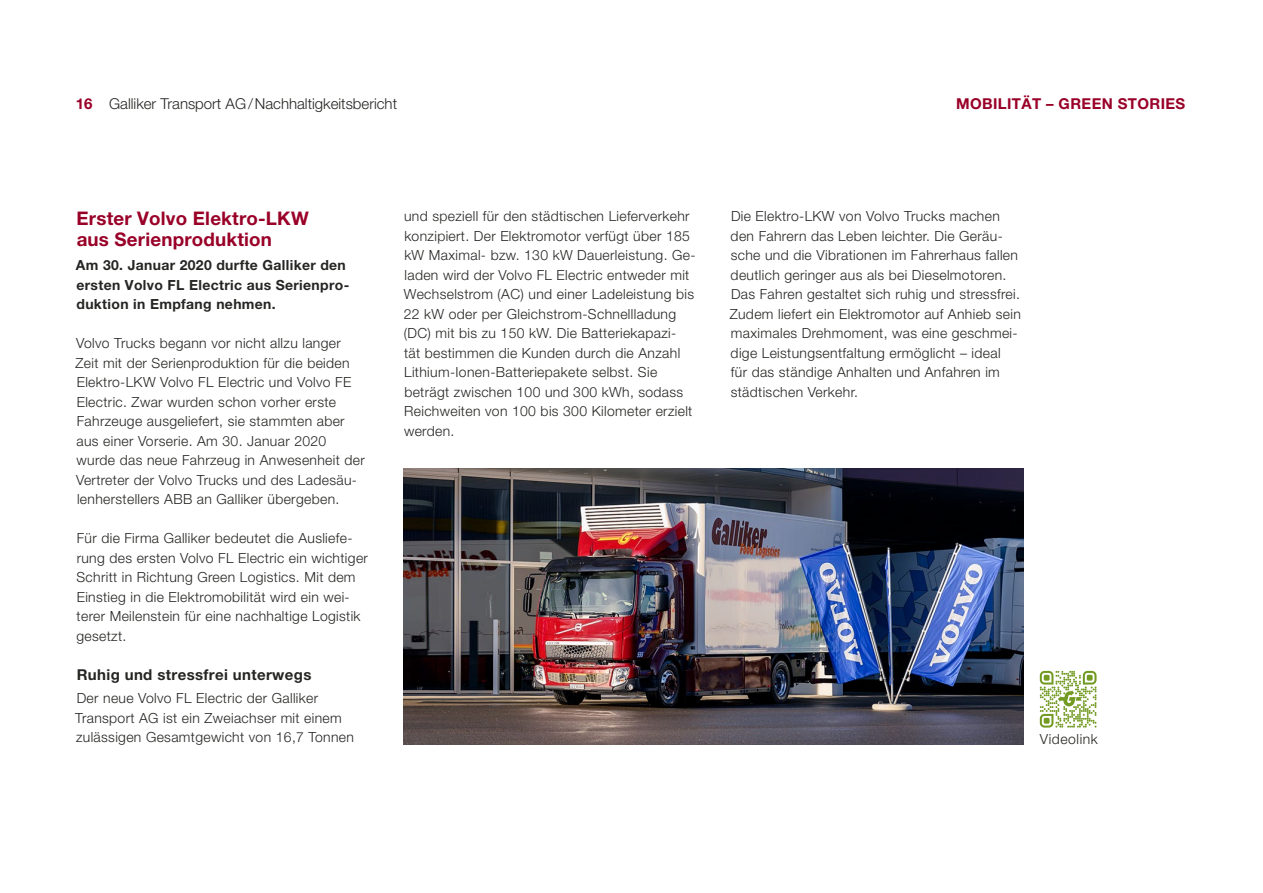
<style>
.page{position:relative;width:1263px;height:893px;background:#fff}
.page>*{position:absolute;margin:0;border:0;box-sizing:border-box;transform-origin:0 0}
.t1{font:700 18.75px/21.8px "Helvetica Neue LT Pro";letter-spacing:.01em;color:#990028}
.t2{font:300 15px "Helvetica Neue LT Pro";color:#252523}
.t3{font:700 15px "Helvetica Neue LT Pro";letter-spacing:.025em;color:#252523}
.t4{font:700 15px "Helvetica Neue LT Pro";letter-spacing:.025em;color:#990028}
.t5{font:300 13.95px/19.5px "Helvetica Neue LT Pro";letter-spacing:.025em;color:#252523}
.t6{font:700 13.95px/19.5px "Helvetica Neue LT Pro";letter-spacing:.025em;color:#252523}
.s1{font-weight:700;color:#990028}
</style>
<div class="page">
<img style="left:404px;top:468px;width:619px;height:276px">
<svg style="left:1040px;top:671px;width:56px;height:57px"></svg>
<p class="t2" style="left:76px;top:94px;width:323px"><span class="s1">16</span> Galliker Transport AG/Nachhaltigkeitsbericht</p>
<p class="t4" style="left:956px;top:94px;width:231px">MOBILITÄT – GREEN STORIES</p>
<h1 class="t1" style="left:77px;top:207px;width:234px">Erster Volvo Elektro-LKW aus Serienproduktion</h1>
<p class="t6" style="left:76px;top:255px;width:275px">Am 30. Januar 2020 durfte Galliker den ersten Volvo FL Electric aus Serienpro&shy;duktion in Empfang nehmen.</p>
<p class="t5" style="left:75px;top:333px;width:291px">Volvo Trucks begann vor nicht allzu langer Zeit mit der Serienproduktion für die beiden Elektro-LKW Volvo FL Electric und Volvo FE Electric. Zwar wurden schon vorher erste Fahrzeuge ausgeliefert, sie stammten aber aus einer Vorserie. Am 30. Januar 2020 wurde das neue Fahrzeug in Anwesenheit der Vertreter der Volvo Trucks und des Ladesäu&shy;lenherstellers ABB an Galliker übergeben.</p>
<p class="t5" style="left:76px;top:528px;width:293px">Für die Firma Galliker bedeutet die Ausliefe&shy;rung des ersten Volvo FL Electric ein wichtiger Schritt in Richtung Green Logistics. Mit dem Einstieg in die Elektromobilität wird ein wei&shy;terer Meilenstein für eine nachhaltige Logistik gesetzt.</p>
<p class="t3" style="left:77px;top:665px;width:236px">Ruhig und stressfrei unterwegs</p>
<p class="t5" style="left:75px;top:688px;width:280px">Der neue Volvo FL Electric der Galliker<br>Transport AG ist ein Zweiachser mit einem zulässigen Gesamtgewicht von 16,7 Tonnen</p>
<p class="t5" style="left:404px;top:206px;width:293px">und speziell für den städtischen Lieferverkehr konzipiert. Der Elektromotor verfügt über 185 kW Maximal- bzw. 130 kW Dauerleistung. Ge&shy;laden wird der Volvo FL Electric entweder mit Wechselstrom (AC) und einer Ladeleistung bis 22 kW oder per Gleichstrom-Schnellladung (DC) mit bis zu 150 kW. Die Batteriekapazi&shy;tät bestimmen die Kunden durch die Anzahl Lithium-Ionen-Batteriepakete selbst. Sie beträgt zwischen 100 und 300 kWh, sodass Reichweiten von 100 bis 300 Kilometer erzielt werden.</p>
<p class="t5" style="left:730px;top:206px;width:293px">Die Elektro-LKW von Volvo Trucks machen den Fahrern das Leben leichter. Die Geräu&shy;sche und die Vibrationen im Fahrerhaus fallen deutlich geringer aus als bei Dieselmotoren.<br>Das Fahren gestaltet sich ruhig und stressfrei.<br>Zudem liefert ein Elektromotor auf Anhieb sein maximales Drehmoment, was eine geschmei&shy;dige Leistungsentfaltung ermöglicht – ideal<br>für das ständige Anhalten und Anfahren im städtischen Verkehr.</p>
<p class="t5" style="left:1040px;top:729px;width:60px">Videolink</p>
</div>
